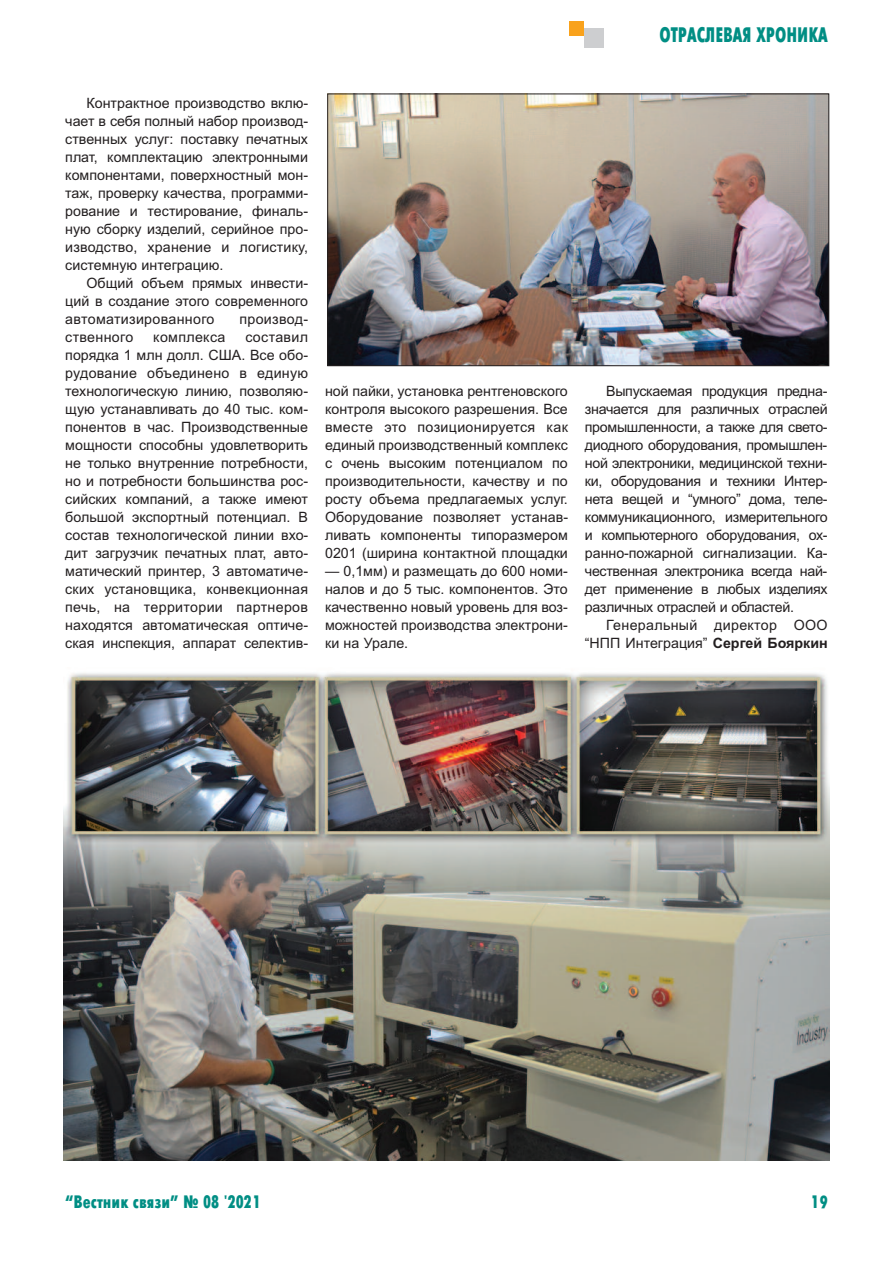
<style>
.page{position:relative;width:893px;height:1263px;background:#fff}
.page>*{position:absolute;margin:0;border:0;box-sizing:border-box;transform-origin:0 0}
.t1{font:21px "Futura Futuris X Cond C";color:#008e84;scale:.9 1}
.t2{font:18px "Futura Futuris X Cond C";color:#008e84}
.t3{font:14.25px/18px "Arial";color:#231f20;text-align:justify}
.t4{font:14.25px/18px "Arial";letter-spacing:.02em;color:#231f20;text-align:right}
.s1{font-weight:700}
</style>
<div class="page">
<div style="left:570px;top:21px;width:14px;height:14px;background:#f9a21c"></div>
<div style="left:584px;top:28px;width:20px;height:20px;background:#cdced0"></div>
<img style="left:64px;top:673px;width:765px;height:488px">
<img style="left:329px;top:96px;width:498px;height:268px">
<div style="left:327px;top:94px;width:502px;height:272px;border:1px solid #231f20"></div>
<h1 class="t1" style="left:659px;top:22px;width:188px">ОТРАСЛЕВАЯ ХРОНИКА</h1>
<p class="t3" style="left:65px;top:94px;width:245px;text-indent:21px">Контрактное производство вклю&shy;чает в себя полный набор производ&shy;ственных услуг: поставку печатных плат, комплектацию электронными компонентами, поверхностный мон&shy;таж, проверку качества, программи&shy;рование и тестирование, финаль&shy;ную сборку изделий, серийное про&shy;изводство, хранение и логистику, системную интеграцию.</p>
<p class="t3" style="left:65px;top:274px;width:244px;text-indent:21px">Общий объем прямых инвести&shy;ций в создание этого современного автоматизированного</p>
<p class="t4" style="left:239px;top:310px;width:70px">производ-</p>
<p class="t3" style="left:65px;top:328px;width:245px;text-indent:180px">составил порядка 1 млн долл. США. Все обо&shy;рудование объединено в единую технологическую линию, позволяю&shy;щую устанавливать до 40 тыс. ком&shy;понентов в час. Производственные мощности способны удовлетворить не только внутренние потребности, но и потребности большинства рос&shy;сийских компаний, а также имеют большой экспортный потенциал. В состав технологической линии вхо&shy;дит загрузчик печатных плат, авто&shy;матический принтер, 3 автоматиче&shy;ских установщика, конвекционная печь, на территории партнеров находятся автоматическая оптиче&shy;ская инспекция, аппарат селектив-</p>
<p class="t4" style="left:65px;top:328px;width:69px">ственного</p>
<p class="t4" style="left:153px;top:328px;width:74px">комплекса</p>
<p class="t3" style="left:325px;top:382px;width:245px">ной пайки, установка рентгеновского контроля высокого разрешения. Все вместе это позиционируется как единый производственный комплекс с очень высоким потенциалом по производительности, качеству и по росту объема предлагаемых услуг.<br>Оборудование позволяет устанав&shy;ливать компоненты типоразмером 0201 (ширина контактной площадки</p>
<p class="t3" style="left:325px;top:562px;width:244px">— 0,1мм) и размещать до 600 номи&shy;налов и до 5 тыс. компонентов. Это качественно новый уровень для воз&shy;можностей производства электрони&shy;ки на Урале.</p>
<p class="t3" style="left:585px;top:382px;width:244px;text-indent:21px">Выпускаемая продукция предна&shy;значается для различных отраслей промышленности, а также для свето&shy;диодного оборудования, промышлен&shy;ной электроники, медицинской техни&shy;ки, оборудования и техники Интер&shy;нета вещей и “умного” дома, теле&shy;коммуникационного, измерительного и компьютерного оборудования, ох&shy;ранно-пожарной сигнализации. Ка&shy;чественная электроника всегда най&shy;дет применение в любых изделиях различных отраслей и областей.</p>
<p class="t4" style="left:585px;top:616px;width:244px">Генеральный директор ООО “НПП Интеграция” <span class="s1">Сергей Бояркин</span></p>
<p class="t2" style="left:65px;top:1191px;width:197px">“Вестник связи” № 08 '2021</p>
<p class="t2" style="left:810px;top:1191px;width:19px">19</p>
</div>
